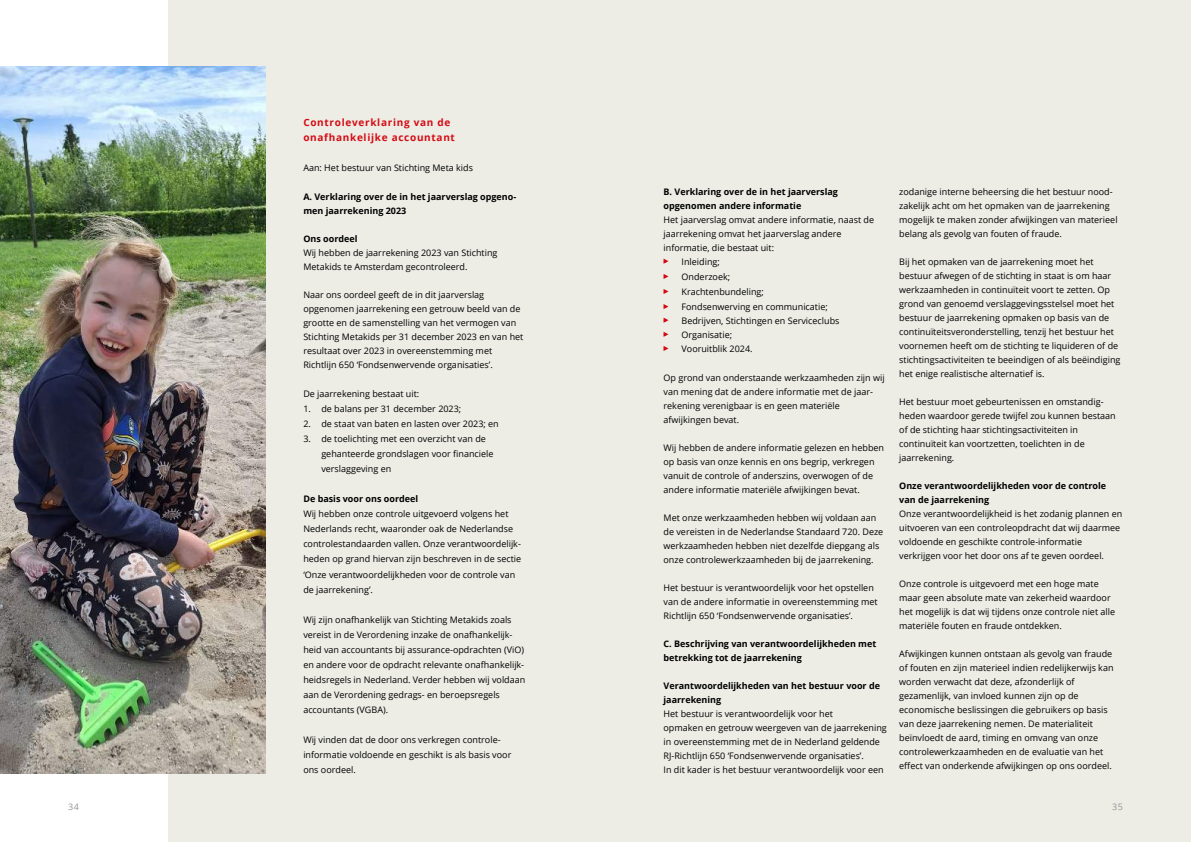
<style>
.page{position:relative;width:1191px;height:842px;background:#fff}
.page>*{position:absolute;margin:0;border:0;box-sizing:border-box;transform-origin:0 0}
.t1{font:700 10px/15px "Open Sans";letter-spacing:.07em;color:#d60a12}
.t2{font:9px/14px "Open Sans";color:#000}
.t3{font:700 9px/14px "Open Sans";color:#000}
.t4{font:9px "Open Sans";color:#939598}
</style>
<div class="page">
<div style="left:763px;top:0;width:428px;height:842px;background:#edede6"></div>
<div style="left:168px;top:0;width:595px;height:842px;background:#edede6"></div>
<img style="left:0;top:67px;width:265px;height:706px">
<svg style="left:663px;top:259px;width:5px;height:5px"></svg>
<svg style="left:663px;top:274px;width:5px;height:5px"></svg>
<svg style="left:663px;top:289px;width:5px;height:5px"></svg>
<svg style="left:663px;top:304px;width:5px;height:5px"></svg>
<svg style="left:663px;top:318px;width:5px;height:5px"></svg>
<svg style="left:663px;top:332px;width:5px;height:5px"></svg>
<svg style="left:663px;top:346px;width:5px;height:5px"></svg>
<p class="t1" style="left:303px;top:115px;width:153px">Controleverklaring van de onafhankelijke accountant</p>
<p class="t2" style="left:303px;top:161px;width:171px">Aan: Het bestuur van Stichting Meta kids</p>
<p class="t3" style="left:303px;top:190px;width:214px">A. Verklaring over de in het jaarverslag opgeno&shy;men jaarrekening 2023</p>
<p class="t3" style="left:303px;top:232px;width:56px">Ons oordeel</p>
<p class="t2" style="left:303px;top:246px;width:196px">Wij hebben de jaarrekening 2023 van Stichting<br>Metakids te Amsterdam gecontroleerd.</p>
<p class="t2" style="left:303px;top:288px;width:222px">Naar ons oordeel geeft de in dit jaarverslag opgenomen jaarrekening een getrouw beeld van de grootte en de samenstelling van het vermogen van Stichting Metakids per 31 december 2023 en van het resultaat over 2023 in overeenstemming met Richtlijn 650 ‘Fondsenwervende organisaties’.</p>
<p class="t2" style="left:303px;top:387px;width:117px">De jaarrekening bestaat uit:</p>
<p class="t2" style="left:303px;top:402px;width:159px">1. de balans per 31 december 2023;</p>
<p class="t2" style="left:303px;top:417px;width:197px">2. de staat van baten en lasten over 2023; en</p>
<p class="t2" style="left:321px;top:431px;width:174px;line-height:15px;text-indent:-18px">3. de toelichting met een overzicht van de gehanteerde grondslagen voor financiele verslaggeving en</p>
<p class="t3" style="left:303px;top:492px;width:116px">De basis voor ons oordeel</p>
<p class="t2" style="left:303px;top:506px;width:219px;line-height:15px">Wij hebben onze controle uitgevoerd volgens het Nederlands recht, waaronder oak de Nederlandse controlestandaarden vallen. Onze verantwoordelijk&shy;heden op grand hiervan zijn beschreven in de sectie ‘Onze verantwoordelijkheden voor de controle van de jaarrekening’.</p>
<p class="t2" style="left:303px;top:611px;width:223px;line-height:15px">Wij zijn onafhankelijk van Stichting Metakids zoals vereist in de Verordening inzake de onafhankelijk&shy;heid van accountants bij assurance-opdrachten (ViO) en andere voor de opdracht relevante onafhankelijk&shy;heidsregels in Nederland. Verder hebben wij voldaan aan de Verordening gedrags- en beroepsregels accountants (VGBA).</p>
<p class="t2" style="left:303px;top:731px;width:209px;line-height:15px">Wij vinden dat de door ons verkregen controle&shy;informatie voldoende en geschikt is als basis voor ons oordeel.</p>
<p class="t3" style="left:663px;top:184px;width:176px">B. Verklaring over de in het jaarverslag opgenomen andere informatie</p>
<p class="t2" style="left:663px;top:212px;width:212px">Het jaarverslag omvat andere informatie, naast de jaarrekening omvat het jaarverslag andere informatie, die bestaat uit:</p>
<p class="t2" style="left:663px;top:254px;width:58px">• Inleiding;</p>
<p class="t2" style="left:663px;top:269px;width:68px">• Onderzoek;</p>
<p class="t2" style="left:663px;top:284px;width:102px">• Krachtenbundeling;</p>
<p class="t2" style="left:663px;top:299px;width:166px">• Fondsenwerving en communicatie;</p>
<p class="t2" style="left:663px;top:313px;width:177px">• Bedrijven, Stichtingen en Serviceclubs</p>
<p class="t2" style="left:663px;top:327px;width:70px">• Organisatie;</p>
<p class="t2" style="left:663px;top:341px;width:91px">• Vooruitblik 2024.</p>
<p class="t2" style="left:663px;top:370px;width:223px">Op grond van onderstaande werkzaamheden zijn wij van mening dat de andere informatie met de jaar&shy;rekening verenigbaar is en geen materiële afwijkingen bevat.</p>
<p class="t2" style="left:663px;top:440px;width:222px">Wij hebben de andere informatie gelezen en hebben op basis van onze kennis en ons begrip, verkregen vanuit de controle of anderszins, overwogen of de andere informatie materiële afwijkingen bevat.</p>
<p class="t2" style="left:663px;top:510px;width:221px">Met onze werkzaamheden hebben wij voldaan aan de vereisten in de Nederlandse Standaard 720. Deze werkzaamheden hebben niet dezelfde diepgang als onze controlewerkzaamheden bij de jaarrekening.</p>
<p class="t2" style="left:663px;top:580px;width:215px">Het bestuur is verantwoordelijk voor het opstellen van de andere informatie in overeenstemming met<br>Richtlijn 650 ‘Fondsenwervende organisaties’.</p>
<p class="t3" style="left:663px;top:636px;width:214px">C. Beschrijving van verantwoordelijkheden met betrekking tot de jaarrekening</p>
<p class="t3" style="left:663px;top:678px;width:218px">Verantwoordelijkheden van het bestuur voor de jaarrekening</p>
<p class="t2" style="left:663px;top:706px;width:225px">Het bestuur is verantwoordelijk voor het<br>opmaken en getrouw weergeven van de jaarrekening in overeenstemming met de in Nederland geldende RJ-Richtlijn 650 ‘Fondsenwervende organisaties’.<br>In dit kader is het bestuur verantwoordelijk voor een</p>
<p class="t2" style="left:899px;top:184px;width:220px">zodanige interne beheersing die het bestuur nood&shy;zakelijk acht om het opmaken van de jaarrekening mogelijk te maken zonder afwijkingen van materieel belang als gevolg van fouten of fraude.</p>
<p class="t2" style="left:899px;top:255px;width:223px">Bij het opmaken van de jaarrekening moet het bestuur afwegen of de stichting in staat is om haar werkzaamheden in continuïteit voort te zetten. Op grond van genoemd verslaggevingsstelsel moet het bestuur de jaarrekening opmaken op basis van de continuïteitsveronderstelling, tenzij het bestuur het voornemen heeft om de stichting te liquideren of de stichtingsactiviteiten te beeindigen of als beëindiging het enige realistische alternatief is.</p>
<p class="t2" style="left:899px;top:395px;width:218px">Het bestuur moet gebeurtenissen en omstandig&shy;heden waardoor gerede twijfel zou kunnen bestaan of de stichting haar stichtingsactiviteiten in continuïteit kan voortzetten, toelichten in de jaarrekening.</p>
<p class="t3" style="left:899px;top:479px;width:208px">Onze verantwoordelijkheden voor de controle van de jaarrekening</p>
<p class="t2" style="left:899px;top:507px;width:225px">Onze verantwoordelijkheid is het zodanig plannen en uitvoeren van een controleopdracht dat wij daarmee voldoende en geschikte controle-informatie verkrijgen voor het door ons af te geven oordeel.</p>
<p class="t2" style="left:899px;top:577px;width:217px">Onze controle is uitgevoerd met een hoge mate maar geen absolute mate van zekerheid waardoor het mogelijk is dat wij tijdens onze controle niet alle materiële fouten en fraude ontdekken.</p>
<p class="t2" style="left:899px;top:647px;width:216px">Afwijkingen kunnen ontstaan als gevolg van fraude of fouten en zijn materieel indien redelijkerwijs kan worden verwacht dat deze, afzonderlijk of gezamenlijk, van invloed kunnen zijn op de economische beslissingen die gebruikers op basis van deze jaarrekening nemen. De materialiteit beïnvloedt de aard, timing en omvang van onze controlewerkzaamheden en de evaluatie van het effect van onderkende afwijkingen op ons oordeel.</p>
<p class="t4" style="left:68px;top:801px;width:12px">34</p>
<p class="t4" style="left:1112px;top:801px;width:12px">35</p>
</div>
